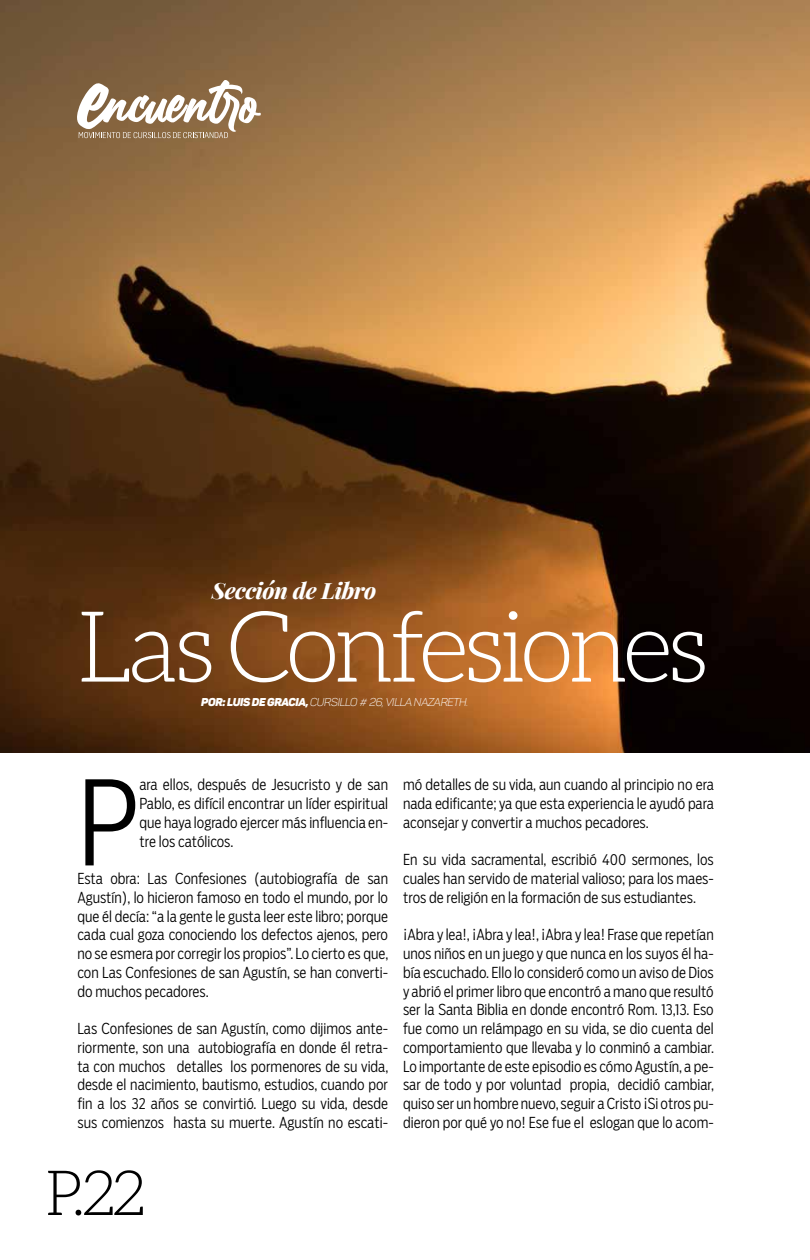
<style>
.page{position:relative;width:810px;height:1260px;background:#fff}
.page>*{position:absolute;margin:0;border:0;box-sizing:border-box;transform-origin:0 0}
.t1{font:300 116.12px "Salvo Sans Cond";color:#000}
.t2{font:300 98.75px "Aleo";letter-spacing:-.06em;color:#fff}
.t3{font:300 62.5px "Aleo";color:#000}
.t4{font:italic 800 22.5px "Playfair Display";letter-spacing:-.02em;color:#fff}
.t5{font:300 15px/18.8px "Salvo Sans Cond";color:#000;text-align:justify}
.t6{font:11.25px "Panton Lightitalic Caps";letter-spacing:-.03em;color:#fff}
.s1{font-family:"Panton Blackitalic Caps"}
</style>
<div class="page">
<img style="left:0;top:0;width:810px;height:753px">
<svg style="left:77px;top:80px;width:184px;height:58px"></svg>
<h3 class="t4" style="left:212px;top:573px;width:166px">Sección de Libro</h3>
<h2 class="t2" style="left:77px;top:593px;width:633px">Las Confesiones</h2>
<p class="t6" style="left:201px;top:695px;width:269px"><span class="s1">POR: LUIS DE GRACIA,</span> CURSILLO # 26, VILLA NAZARETH.</p>
<h1 class="t1" style="left:77px;top:747px;width:64px">P</h1>
<p class="t5" style="left:139px;top:775px;width:250px">ara ellos, después de Jesucristo y de san Pablo, es difícil encontrar un líder espiritual que haya logrado ejercer más influencia en&shy;tre los católicos.</p>
<p class="t5" style="left:77px;top:869px;width:312px">Esta obra: Las Confesiones (autobiografía de san Agustín), lo hicieron famoso en todo el mundo, por lo que él decía: “a la gente le gusta leer este libro; porque cada cual goza conociendo los defectos ajenos, pero no se esmera por corregir los propios”. Lo cierto es que, con Las Confesiones de san Agustín, se han converti&shy;do muchos pecadores.</p>
<p class="t5" style="left:77px;top:1019px;width:312px">Las Confesiones de san Agustín, como dijimos ante&shy;riormente, son una autobiografía en donde él retra&shy;ta con muchos detalles los pormenores de su vida, desde el nacimiento, bautismo, estudios, cuando por fin a los 32 años se convirtió. Luego su vida, desde sus comienzos hasta su muerte. Agustín no escati-</p>
<p class="t5" style="left:403px;top:775px;width:312px">mó detalles de su vida, aun cuando al principio no era nada edificante; ya que esta experiencia le ayudó para aconsejar y convertir a muchos pecadores.</p>
<p class="t5" style="left:403px;top:850px;width:312px">En su vida sacramental, escribió 400 sermones, los cuales han servido de material valioso; para los maes&shy;tros de religión en la formación de sus estudiantes.</p>
<p class="t5" style="left:403px;top:925px;width:312px">¡Abra y lea!, ¡Abra y lea!, ¡Abra y lea! Frase que repetían unos niños en un juego y que nunca en los suyos él ha&shy;bía escuchado. Ello lo consideró como un aviso de Dios y abrió el primer libro que encontró a mano que resultó ser la Santa Biblia en donde encontró Rom. 13,13. Eso fue como un relámpago en su vida, se dio cuenta del comportamiento que llevaba y lo conminó a cambiar.<br>Lo importante de este episodio es cómo Agustín, a pe&shy;sar de todo y por voluntad propia, decidió cambiar, quiso ser un hombre nuevo, seguir a Cristo ¡Si otros pu&shy;dieron por qué yo no! Ese fue el eslogan que lo acom-</p>
<h3 class="t3" style="left:45px;top:1159px;width:102px">P.22</h3>
</div>
